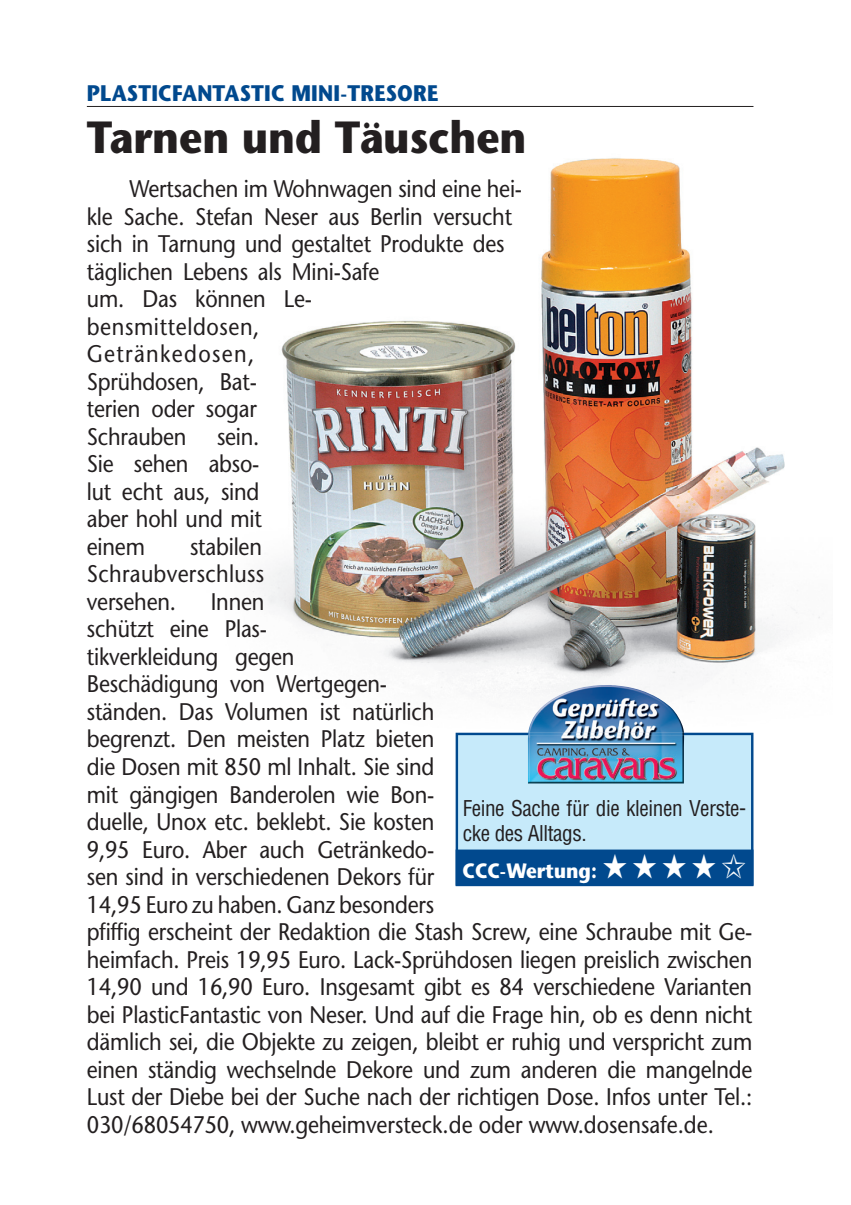
<style>
.page{position:relative;width:851px;height:1205px;background:#fff}
.page>*{position:absolute;margin:0;border:0;box-sizing:border-box;transform-origin:0 0}
.t1{font:700 45px "Stone Sans Std";color:#231f20;scale:.9 1}
.t2{font:500 24px/27.5px "Stone Sans Std";letter-spacing:-.01em;color:#231f20;scale:.9 1}
.t3{font:700 22.5px "Stone Sans Std";letter-spacing:.01em;color:#01498e;scale:.9 1}
.t4{font:condensed 21.25px/25px "Helvetica LT Std";letter-spacing:-.02em;color:#231f20}
.t5{font:700 20.75px "Stone Sans Std";color:#fff;scale:.9 1}
</style>
<div class="page">
<img style="left:253px;top:158px;width:567px;height:583px">
<hr style="left:87px;top:106px;width:666px;height:1px;background:#231f20">
<div style="left:455px;top:733px;width:298px;height:116px;background:#c6eafa"></div>
<div style="left:455px;top:849px;width:298px;height:37px;background:#01498e"></div>
<img style="left:527px;top:685px;width:157px;height:98px">
<p class="t3" style="left:87px;top:80px;width:392px">PLASTICFANTASTIC MINI-TRESORE</p>
<h1 class="t1" style="left:87px;top:110px;width:490px">Tarnen und Täuschen</h1>
<p class="t2" style="left:87px;top:175px;width:485px;text-indent:43px">Wertsachen im Wohnwagen sind eine hei&shy;kle Sache. Stefan Neser aus Berlin versucht sich in Tarnung und gestaltet Produkte des täglichen Lebens als Mini-Safe<br>um. Das können Le-<br>bensmitteldosen,<br>Getränkedosen,<br>Sprühdosen, Bat-<br>terien oder sogar<br>Schrauben</p>
<p class="t2" style="left:87px;top:423px;width:196px;text-align:justify;text-indent:130px">sein.<br>Sie sehen abso&shy;lut echt aus, sind aber hohl und mit einem</p>
<p class="t2" style="left:87px;top:533px;width:199px;text-align:justify;text-indent:103px">stabilen Schraubverschluss versehen.</p>
<p class="t2" style="left:87px;top:588px;width:740px;text-indent:124px">Innen<br>schützt eine Plas-<br>tikverkleidung gegen<br>Beschädigung von Wertgegen-<br>ständen. Das Volumen ist natürlich<br>begrenzt. Den meisten Platz bieten<br>die Dosen mit 850 ml Inhalt. Sie sind<br>mit gängigen Banderolen wie Bon-<br>duelle, Unox etc. beklebt. Sie kosten<br>9,95 Euro. Aber auch Getränkedo-<br>sen sind in verschiedenen Dekors für<br>14,95 Euro zu haben. Ganz besonders<br>pfiffig erscheint der Redaktion die Stash Screw, eine Schraube mit Ge&shy;heimfach. Preis 19,95 Euro. Lack-Sprühdosen liegen preislich zwischen 14,90 und 16,90 Euro. Insgesamt gibt es 84 verschiedene Varianten bei PlasticFantastic von Neser. Und auf die Frage hin, ob es denn nicht dämlich sei, die Objekte zu zeigen, bleibt er ruhig und verspricht zum einen ständig wechselnde Dekore und zum anderen die mangelnde Lust der Diebe bei der Suche nach der richtigen Dose. Infos unter Tel.:<br>030/68054750, www.geheimversteck.de oder www.dosensafe.de.</p>
<p class="t4" style="left:462px;top:796px;width:285px">Feine Sache für die kleinen Verste&shy;cke des Alltags.</p>
<p class="t5" style="left:462px;top:858px;width:317px">CCC-Wertung: ★★★★✩</p>
</div>
